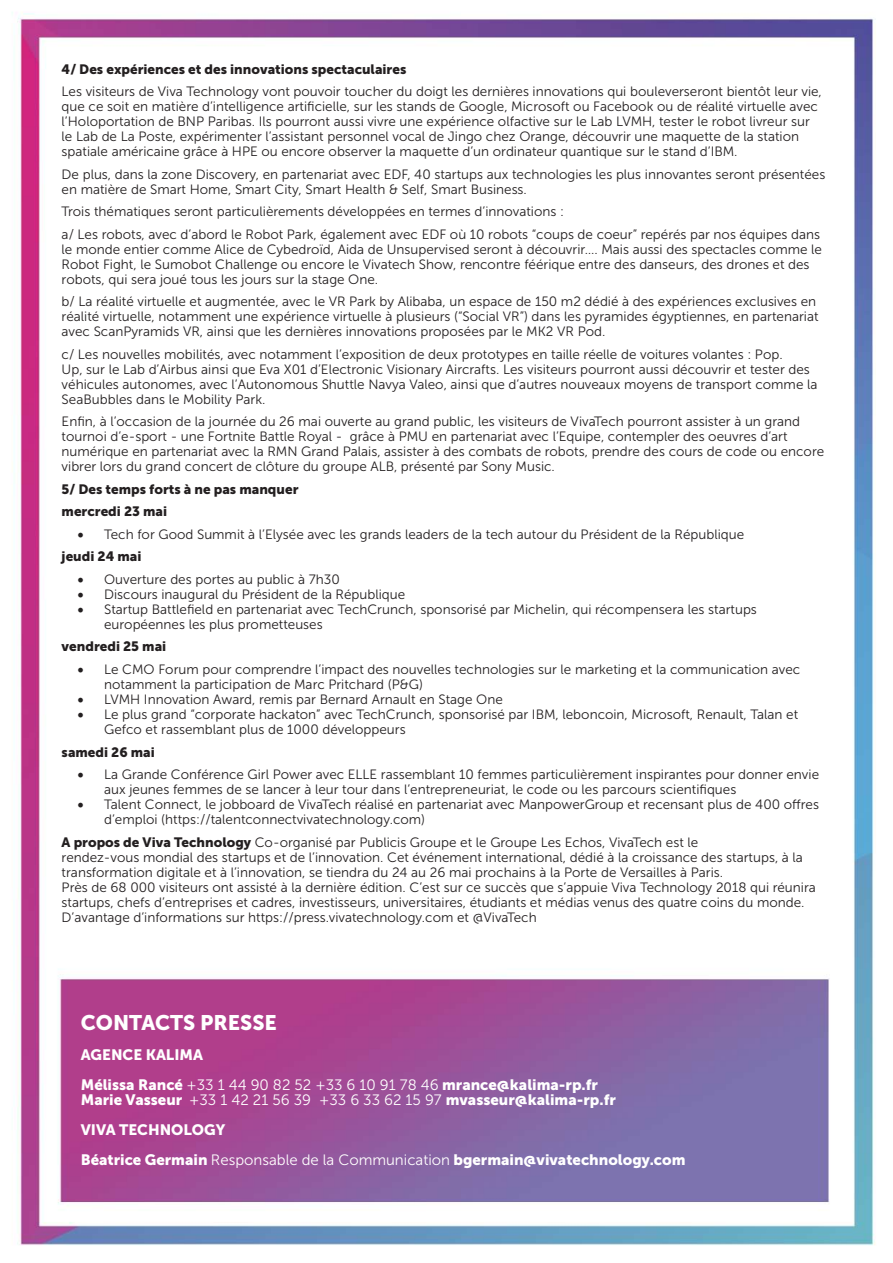
<style>
.page{position:relative;width:893px;height:1263px;background:#fff}
.page>*{position:absolute;margin:0;border:0;box-sizing:border-box;transform-origin:0 0}
.t1{font:21px "Museo Sans 900";color:#fff}
.t2{font:15px/30px "Museo Sans 900";color:#fff}
.t3{font:13.5px/15px "Museo Sans 300";color:#231f20}
.t4{font:13.5px/22.5px "Museo Sans 900";color:#231f20}
.s1{font-family:"Minion Pro";font-size:18px}
.s2{font-family:"Museo Sans 900"}
.s3{font-family:"Museo Sans 300"}
</style>
<div class="page">
<img style="left:12px;top:12px;width:864px;height:1234px">
<p class="t4" style="left:62px;top:58px;width:346px">4/ Des expériences et des innovations spectaculaires</p>
<p class="t3" style="left:62px;top:84px;width:762px">Les visiteurs de Viva Technology vont pouvoir toucher du doigt les dernières innovations qui bouleverseront bientôt leur vie, que ce soit en matière d’intelligence artificielle, sur les stands de Google, Microsoft ou Facebook ou de réalité virtuelle avec l’Holoportation de BNP Paribas. Ils pourront aussi vivre une expérience olfactive sur le Lab LVMH, tester le robot livreur sur le Lab de La Poste, expérimenter l’assistant personnel vocal de Jingo chez Orange, découvrir une maquette de la station spatiale américaine grâce à HPE ou encore observer la maquette d’un ordinateur quantique sur le stand d’IBM.</p>
<p class="t3" style="left:62px;top:167px;width:765px">De plus, dans la zone Discovery, en partenariat avec EDF, 40 startups aux technologies les plus innovantes seront présentées en matière de Smart Home, Smart City, Smart Health &amp; Self, Smart Business.</p>
<p class="t3" style="left:62px;top:201px;width:760px;line-height:22.5px">Trois thématiques seront particulièrements développées en termes d’innovations :<br>a/ Les robots, avec d’abord le Robot Park, également avec EDF où 10 robots “coups de coeur” repérés par nos équipes dans</p>
<p class="t3" style="left:62px;top:242px;width:762px">le monde entier comme Alice de Cybedroïd, Aida de Unsupervised seront à découvrir…. Mais aussi des spectacles comme le<br>Robot Fight, le Sumobot Challenge ou encore le Vivatech Show, rencontre féérique entre des danseurs, des drones et des robots, qui sera joué tous les jours sur la stage One.</p>
<p class="t3" style="left:62px;top:294px;width:758px">b/ La réalité virtuelle et augmentée, avec le VR Park by Alibaba, un espace de 150 m2 dédié à des expériences exclusives en réalité virtuelle, notamment une expérience virtuelle à plusieurs (“Social VR”) dans les pyramides égyptiennes, en partenariat avec ScanPyramids VR, ainsi que les dernières innovations proposées par le MK2 VR Pod.</p>
<p class="t3" style="left:62px;top:347px;width:757px">c/ Les nouvelles mobilités, avec notamment l’exposition de deux prototypes en taille réelle de voitures volantes : Pop.<br>Up, sur le Lab d’Airbus ainsi que Eva X01 d’Electronic Visionary Aircrafts. Les visiteurs pourront aussi découvrir et tester des véhicules autonomes, avec l’Autonomous Shuttle Navya Valeo, ainsi que d’autres nouveaux moyens de transport comme la SeaBubbles dans le Mobility Park.</p>
<p class="t3" style="left:62px;top:414px;width:764px">Enfin, à l’occasion de la journée du 26 mai ouverte au grand public, les visiteurs de VivaTech pourront assister à un grand tournoi d’e-sport - une Fortnite Battle Royal - grâce à PMU en partenariat avec l’Equipe, contempler des oeuvres d’art numérique en partenariat avec la RMN Grand Palais, assister à des combats de robots, prendre des cours de code ou encore vibrer lors du grand concert de clôture du groupe ALB, présenté par Sony Music.</p>
<p class="t4" style="left:62px;top:478px;width:238px">5/ Des temps forts à ne pas manquer mercredi 23 mai</p>
<p class="t3" style="left:77px;top:527px;width:669px"><span class="s1">•</span> Tech for Good Summit à l’Elysée avec les grands leaders de la tech autour du Président de la République</p>
<p class="t4" style="left:62px;top:545px;width:81px">jeudi 24 mai</p>
<p class="t3" style="left:77px;top:572px;width:264px"><span class="s1">•</span> Ouverture des portes au public à 7h30</p>
<p class="t3" style="left:77px;top:587px;width:330px"><span class="s1">•</span> Discours inaugural du Président de la République</p>
<p class="t3" style="left:104px;top:602px;width:654px;text-indent:-27px"><span class="s1">•</span> Startup Battlefield en partenariat avec TechCrunch, sponsorisé par Michelin, qui récompensera les startups européennes les plus prometteuses</p>
<p class="t4" style="left:62px;top:635px;width:106px">vendredi 25 mai</p>
<p class="t3" style="left:104px;top:662px;width:697px;text-indent:-27px"><span class="s1">•</span> Le CMO Forum pour comprendre l’impact des nouvelles technologies sur le marketing et la communication avec notamment la participation de Marc Pritchard (P&amp;G)</p>
<p class="t3" style="left:77px;top:692px;width:427px"><span class="s1">•</span> LVMH Innovation Award, remis par Bernard Arnault en Stage One</p>
<p class="t3" style="left:104px;top:707px;width:696px;text-indent:-27px"><span class="s1">•</span> Le plus grand “corporate hackaton” avec TechCrunch, sponsorisé par IBM, leboncoin, Microsoft, Renault, Talan et<br>Gefco et rassemblant plus de 1000 développeurs</p>
<p class="t4" style="left:62px;top:740px;width:95px">samedi 26 mai</p>
<p class="t3" style="left:104px;top:767px;width:716px;text-indent:-27px"><span class="s1">•</span> La Grande Conférence Girl Power avec ELLE rassemblant 10 femmes particulièrement inspirantes pour donner envie aux jeunes femmes de se lancer à leur tour dans l’entrepreneuriat, le code ou les parcours scientifiques</p>
<p class="t3" style="left:104px;top:797px;width:716px;text-indent:-27px"><span class="s1">•</span> Talent Connect, le jobboard de VivaTech réalisé en partenariat avec ManpowerGroup et recensant plus de 400 offres d’emploi (https://talentconnectvivatechnology.com)</p>
<p class="t3" style="left:62px;top:834px;width:756px"><span class="s2">A propos de Viva Technology</span> Co-organisé par Publicis Groupe et le Groupe Les Echos, VivaTech est le<br>rendez-vous mondial des startups et de l’innovation. Cet événement international, dédié à la croissance des startups, à la transformation digitale et à l’innovation, se tiendra du 24 au 26 mai prochains à la Porte de Versailles à Paris.<br>Près de 68 000 visiteurs ont assisté à la dernière édition. C’est sur ce succès que s’appuie Viva Technology 2018 qui réunira startups, chefs d’entreprises et cadres, investisseurs, universitaires, étudiants et médias venus des quatre coins du monde.<br>D’avantage d’informations sur https://press.vivatechnology.com et @VivaTech</p>
<h1 class="t1" style="left:81px;top:1010px;width:198px">CONTACTS PRESSE</h1>
<p class="t2" style="left:81px;top:1039px;width:519px">AGENCE KALIMA<br>Mélissa Rancé <span class="s3">+33 1 44 90 82 52 +33 6 10 91 78 46</span> mrance@kalima-rp.fr</p>
<p class="t2" style="left:81px;top:1084px;width:606px">Marie Vasseur <span class="s3">+33 1 42 21 56 39 +33 6 33 62 15 97</span> mvasseur@kalima-rp.fr<br>VIVA TECHNOLOGY<br>Béatrice Germain <span class="s3">Responsable de la Communication</span> bgermain@vivatechnology.com</p>
</div>
